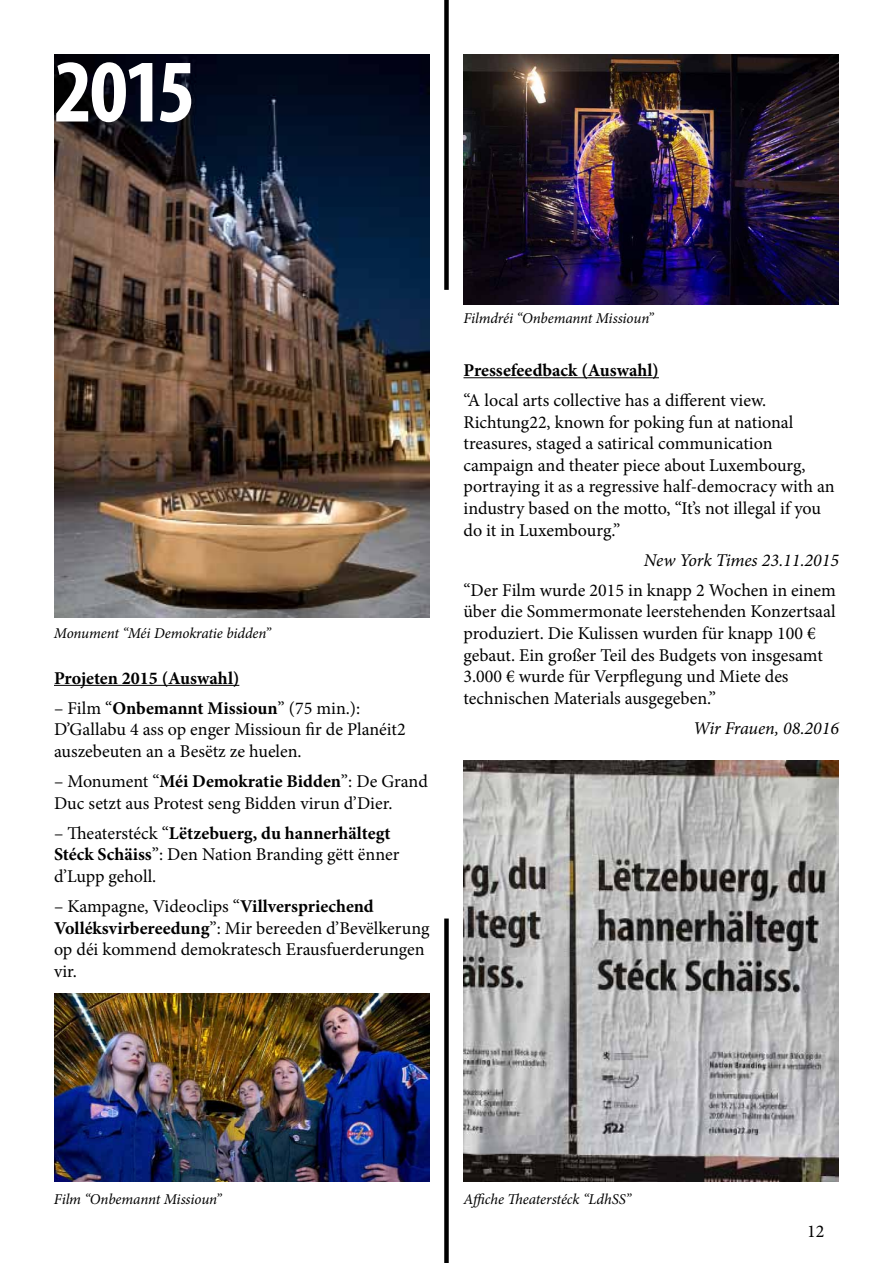
<style>
.page{position:relative;width:893px;height:1263px;background:#fff}
.page>*{position:absolute;margin:0;border:0;box-sizing:border-box;transform-origin:0 0}
.t1{font:700 condensed 90px "Myriad Pro";color:#fff}
.t2{font:18px/21.6px "Minion Pro";color:#000}
.t3{font:700 18px "Minion Pro";color:#000}
.t4{font:italic 18px "Minion Pro";letter-spacing:-.005em;color:#000}
.t5{font:italic 15px "Minion Pro";letter-spacing:-.01em;color:#000}
.s1{font-weight:700}
</style>
<div class="page">
<img style="left:54px;top:54px;width:375px;height:563px">
<div style="left:444px;top:0;width:5px;height:290px;background:#000"></div>
<div style="left:444px;top:918px;width:5px;height:345px;background:#000"></div>
<hr style="left:54px;top:685px;width:185px;height:1px;background:#000">
<hr style="left:463px;top:377px;width:196px;height:1px;background:#000">
<img style="left:463px;top:54px;width:376px;height:250px">
<img style="left:463px;top:761px;width:376px;height:420px">
<img style="left:54px;top:994px;width:375px;height:187px">
<h1 class="t1" style="left:54px;top:35px;width:143px">2015</h1>
<p class="t5" style="left:54px;top:623px;width:219px">Monument “Méi Demokratie bidden”</p>
<p class="t3" style="left:54px;top:665px;width:187px">Projeten 2015 (Auswahl)</p>
<p class="t2" style="left:54px;top:697px;width:353px">– Film “<span class="s1">Onbemannt Missioun</span>” (75 min.):<br>D’Gallabu 4 ass op enger Missioun fir de Planéit2 auszebeuten an a Besëtz ze huelen.</p>
<p class="t2" style="left:54px;top:770px;width:375px">– Monument “<span class="s1">Méi Demokratie Bidden</span>”: De Grand<br>Duc setzt aus Protest seng Bidden virun d’Dier.</p>
<p class="t2" style="left:54px;top:822px;width:347px">– Theaterstéck “<span class="s1">Lëtzebuerg, du hannerhältegt<br>Stéck Schäiss</span>”: Den Nation Branding gëtt ënner d’Lupp geholl.</p>
<p class="t2" style="left:54px;top:895px;width:377px">– Kampagne, Videoclips “<span class="s1">Villverspriechend Volléksvirbereedung</span>”: Mir bereeden d’Bevëlkerung op déi kommend demokratesch Erausfuerderungen vir.</p>
<p class="t5" style="left:463px;top:308px;width:192px">Filmdréi “Onbemannt Missioun”</p>
<p class="t3" style="left:463px;top:357px;width:197px">Pressefeedback (Auswahl)</p>
<p class="t2" style="left:463px;top:390px;width:373px">“A local arts collective has a different view.<br>Richtung22, known for poking fun at national treasures, staged a satirical communication campaign and theater piece about Luxembourg, portraying it as a regressive half-democracy with an industry based on the motto, “It’s not illegal if you do it in Luxembourg.”</p>
<p class="t4" style="left:644px;top:548px;width:197px">New York Times 23.11.2015</p>
<p class="t2" style="left:463px;top:579px;width:374px">“Der Film wurde 2015 in knapp 2 Wochen in einem über die Sommermonate leerstehenden Konzertsaal produziert. Die Kulissen wurden für knapp 100 € gebaut. Ein großer Teil des Budgets von insgesamt 3.000 € wurde für Verpflegung und Miete des technischen Materials ausgegeben.”</p>
<p class="t4" style="left:693px;top:716px;width:147px">Wir Frauen, 08.2016</p>
<p class="t5" style="left:54px;top:1189px;width:169px">Film “Onbemannt Missioun”</p>
<p class="t5" style="left:463px;top:1189px;width:169px">Affiche Theaterstéck “LdhSS”</p>
<p class="t2" style="left:807px;top:1220px;width:19px">12</p>
</div>
